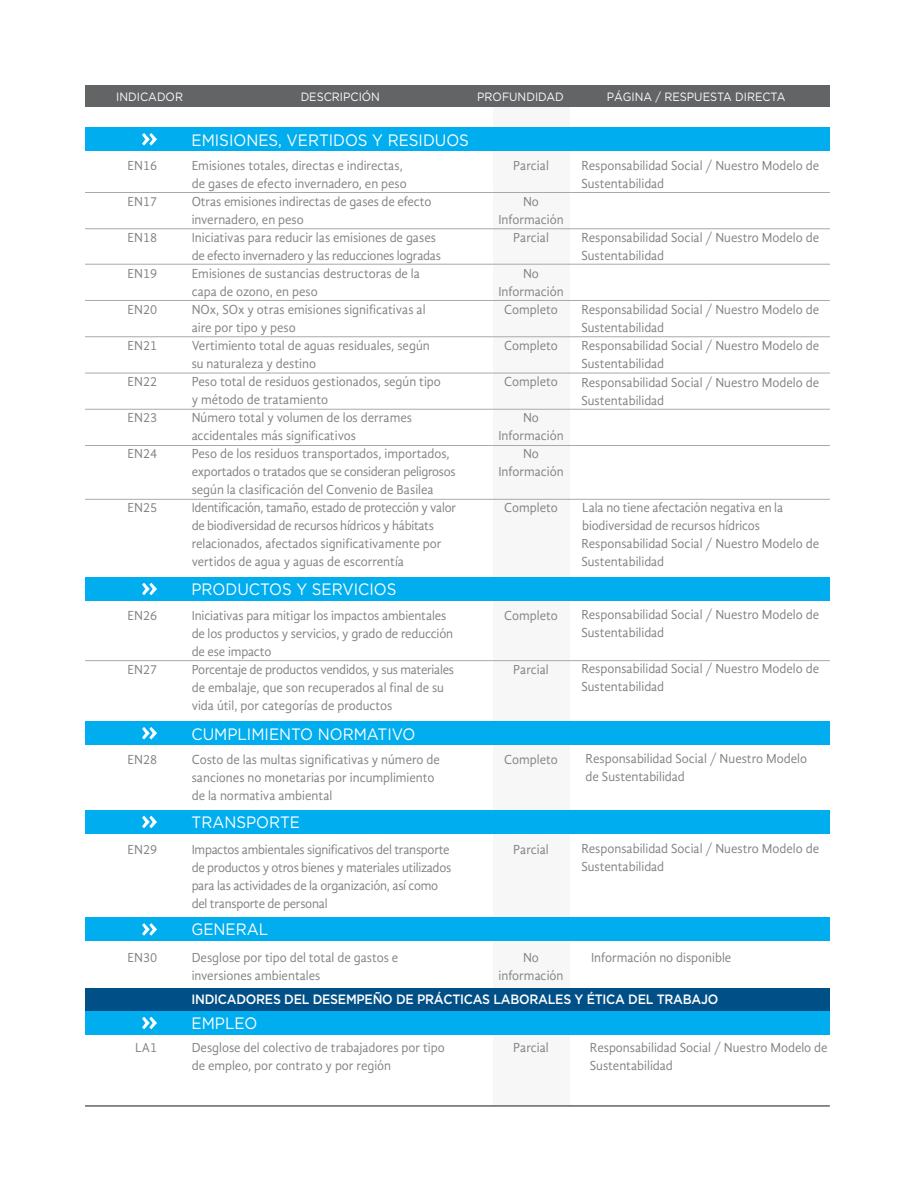
<style>
.page{position:relative;width:915px;height:1191px;background:#fff}
.page>*{position:absolute;margin:0;border:0;box-sizing:border-box;transform-origin:0 0}
.t1{font:16.5px "Gotham";color:#fff;scale:.92 1}
.t2{font:13.5px/18px "Gandhi Sans";color:#808285;scale:.95 1}
.t3{font:13.5px/18px "Gandhi Sans";letter-spacing:-.02em;color:#808285;scale:.95 1}
.t4{font:500 13.5px "Gotham";letter-spacing:-.02em;color:#fff;scale:.92 1}
.t5{font:13.5px "Gandhi Sans";letter-spacing:-.02em;color:#808285;scale:.94 1}
.t6{font:12px "Gotham";color:#fff;scale:.92 1}
</style>
<div class="page">
<div style="left:493px;top:100px;width:77px;height:1006px;background:#f7f7f7"></div>
<hr style="left:85px;top:1105px;width:744px;height:1px;background:#636466">
<div style="left:85px;top:128px;width:744px;height:23px;background:#00aeef"></div>
<div style="left:85px;top:577px;width:744px;height:24px;background:#00aeef"></div>
<div style="left:85px;top:721px;width:744px;height:23px;background:#00aeef"></div>
<div style="left:85px;top:810px;width:744px;height:23px;background:#00aeef"></div>
<div style="left:85px;top:917px;width:744px;height:24px;background:#00aeef"></div>
<div style="left:85px;top:988px;width:744px;height:23px;background:#005087"></div>
<div style="left:85px;top:1011px;width:744px;height:23px;background:#00aeef"></div>
<div style="left:85px;top:85px;width:744px;height:21px;background:#636466"></div>
<svg style="left:142px;top:727px;width:15px;height:12px"></svg>
<svg style="left:142px;top:582px;width:15px;height:13px"></svg>
<svg style="left:142px;top:133px;width:15px;height:13px"></svg>
<svg style="left:142px;top:815px;width:15px;height:13px"></svg>
<svg style="left:142px;top:923px;width:15px;height:12px"></svg>
<svg style="left:142px;top:1016px;width:15px;height:13px"></svg>
<hr style="left:85px;top:192px;width:744px;height:1px;background:#a7a9ac">
<hr style="left:85px;top:264px;width:744px;height:1px;background:#a7a9ac">
<hr style="left:85px;top:336px;width:744px;height:1px;background:#a7a9ac">
<hr style="left:85px;top:409px;width:744px;height:1px;background:#a7a9ac">
<hr style="left:85px;top:499px;width:744px;height:1px;background:#a7a9ac">
<hr style="left:85px;top:228px;width:744px;height:1px;background:#a7a9ac">
<hr style="left:85px;top:300px;width:744px;height:1px;background:#a7a9ac">
<hr style="left:85px;top:373px;width:744px;height:1px;background:#a7a9ac">
<hr style="left:85px;top:445px;width:744px;height:1px;background:#a7a9ac">
<hr style="left:85px;top:660px;width:744px;height:1px;background:#a7a9ac">
<p class="t6" style="left:116px;top:90px;width:74px">INDICADOR</p>
<p class="t6" style="left:300px;top:90px;width:88px">DESCRIPCIÓN</p>
<p class="t6" style="left:477px;top:90px;width:95px">PROFUNDIDAD</p>
<p class="t6" style="left:606px;top:90px;width:196px">PÁGINA / RESPUESTA DIRECTA</p>
<p class="t1" style="left:191px;top:131px;width:303px">EMISIONES, VERTIDOS Y RESIDUOS</p>
<p class="t2" style="left:127px;top:156px;width:33px">EN16</p>
<p class="t2" style="left:192px;top:156px;width:224px">Emisiones totales, directas e indirectas,</p>
<p class="t2" style="left:513px;top:156px;width:39px">Parcial</p>
<p class="t2" style="left:192px;top:174px;width:228px">de gases de efecto invernadero, en peso</p>
<p class="t2" style="left:127px;top:192px;width:33px">EN17</p>
<p class="t2" style="left:192px;top:192px;width:254px">Otras emisiones indirectas de gases de efecto</p>
<p class="t2" style="left:523px;top:192px;width:18px">No</p>
<p class="t2" style="left:192px;top:210px;width:119px">invernadero, en peso</p>
<p class="t2" style="left:498px;top:210px;width:70px">Información</p>
<p class="t2" style="left:127px;top:228px;width:33px">EN18</p>
<p class="t2" style="left:192px;top:228px;width:258px">Iniciativas para reducir las emisiones de gases</p>
<p class="t2" style="left:513px;top:228px;width:39px">Parcial</p>
<p class="t3" style="left:192px;top:246px;width:264px">de efecto invernadero y las reducciones logradas</p>
<p class="t2" style="left:127px;top:264px;width:33px">EN19</p>
<p class="t2" style="left:192px;top:264px;width:242px">Emisiones de sustancias destructoras de la</p>
<p class="t2" style="left:523px;top:264px;width:18px">No</p>
<p class="t2" style="left:192px;top:282px;width:134px">capa de ozono, en peso</p>
<p class="t2" style="left:498px;top:282px;width:70px">Información</p>
<p class="t2" style="left:127px;top:300px;width:33px">EN20</p>
<p class="t2" style="left:192px;top:300px;width:247px">NOx, SOx y otras emisiones significativas al</p>
<p class="t2" style="left:504px;top:300px;width:58px">Completo</p>
<p class="t2" style="left:192px;top:318px;width:111px">aire por tipo y peso</p>
<p class="t2" style="left:127px;top:336px;width:33px">EN21</p>
<p class="t2" style="left:192px;top:336px;width:252px">Vertimiento total de aguas residuales, según</p>
<p class="t2" style="left:504px;top:336px;width:58px">Completo</p>
<p class="t2" style="left:192px;top:354px;width:132px">su naturaleza y destino</p>
<p class="t2" style="left:127px;top:372px;width:33px">EN22</p>
<p class="t2" style="left:192px;top:372px;width:264px">Peso total de residuos gestionados, según tipo</p>
<p class="t2" style="left:504px;top:372px;width:58px">Completo</p>
<p class="t2" style="left:192px;top:390px;width:145px">y método de tratamiento</p>
<p class="t2" style="left:127px;top:408px;width:33px">EN23</p>
<p class="t2" style="left:192px;top:408px;width:233px">Número total y volumen de los derrames</p>
<p class="t2" style="left:523px;top:408px;width:18px">No</p>
<p class="t2" style="left:192px;top:426px;width:174px">accidentales más significativos</p>
<p class="t2" style="left:498px;top:426px;width:70px">Información</p>
<p class="t2" style="left:127px;top:444px;width:33px">EN24</p>
<p class="t2" style="left:192px;top:444px;width:273px">Peso de los residuos transportados, importados,</p>
<p class="t2" style="left:523px;top:444px;width:18px">No</p>
<p class="t3" style="left:192px;top:462px;width:279px">exportados o tratados que se consideran peligrosos</p>
<p class="t2" style="left:498px;top:462px;width:70px">Información</p>
<p class="t2" style="left:192px;top:480px;width:256px">según la clasificación del Convenio de Basilea</p>
<p class="t2" style="left:127px;top:498px;width:33px">EN25</p>
<p class="t5" style="left:192px;top:499px;width:282px">Identificación, tamaño, estado de protección y valor</p>
<p class="t2" style="left:504px;top:498px;width:58px">Completo</p>
<p class="t2" style="left:192px;top:516px;width:264px">de biodiversidad de recursos hídricos y hábitats relacionados, afectados significativamente por vertidos de agua y aguas de escorrentía</p>
<p class="t1" style="left:191px;top:580px;width:224px">PRODUCTOS Y SERVICIOS</p>
<p class="t2" style="left:127px;top:606px;width:33px">EN26</p>
<p class="t2" style="left:192px;top:606px;width:269px">Iniciativas para mitigar los impactos ambientales</p>
<p class="t2" style="left:504px;top:606px;width:58px">Completo</p>
<p class="t2" style="left:192px;top:624px;width:277px">de los productos y servicios, y grado de reducción de ese impacto</p>
<p class="t2" style="left:127px;top:660px;width:33px">EN27</p>
<p class="t3" style="left:192px;top:660px;width:277px">Porcentaje de productos vendidos, y sus materiales</p>
<p class="t2" style="left:513px;top:660px;width:39px">Parcial</p>
<p class="t2" style="left:192px;top:678px;width:267px">de embalaje, que son recuperados al final de su vida útil, por categorías de productos</p>
<p class="t1" style="left:191px;top:724px;width:245px">CUMPLIMIENTO NORMATIVO</p>
<p class="t2" style="left:127px;top:750px;width:33px">EN28</p>
<p class="t2" style="left:192px;top:750px;width:262px">Costo de las multas significativas y número de</p>
<p class="t2" style="left:504px;top:750px;width:58px">Completo</p>
<p class="t2" style="left:192px;top:768px;width:257px">sanciones no monetarias por incumplimiento de la normativa ambiental</p>
<p class="t1" style="left:191px;top:813px;width:119px">TRANSPORTE</p>
<p class="t2" style="left:127px;top:840px;width:33px">EN29</p>
<p class="t3" style="left:192px;top:840px;width:273px">Impactos ambientales significativos del transporte</p>
<p class="t2" style="left:513px;top:840px;width:39px">Parcial</p>
<p class="t3" style="left:192px;top:858px;width:274px">de productos y otros bienes y materiales utilizados para las actividades de la organización, así como del transporte de personal</p>
<p class="t1" style="left:191px;top:920px;width:85px">GENERAL</p>
<p class="t2" style="left:581px;top:157px;width:252px">Responsabilidad Social / Nuestro Modelo de<br>Sustentabilidad</p>
<p class="t2" style="left:581px;top:229px;width:252px">Responsabilidad Social / Nuestro Modelo de<br>Sustentabilidad</p>
<p class="t2" style="left:581px;top:300px;width:252px">Responsabilidad Social / Nuestro Modelo de<br>Sustentabilidad<br>Responsabilidad Social / Nuestro Modelo de<br>Sustentabilidad<br>Responsabilidad Social / Nuestro Modelo de<br>Sustentabilidad</p>
<p class="t2" style="left:582px;top:498px;width:213px">Lala no tiene afectación negativa en la biodiversidad de recursos hídricos</p>
<p class="t2" style="left:581px;top:534px;width:252px">Responsabilidad Social / Nuestro Modelo de<br>Sustentabilidad</p>
<p class="t2" style="left:581px;top:605px;width:252px">Responsabilidad Social / Nuestro Modelo de<br>Sustentabilidad</p>
<p class="t2" style="left:581px;top:660px;width:252px">Responsabilidad Social / Nuestro Modelo de<br>Sustentabilidad</p>
<p class="t2" style="left:585px;top:749px;width:234px">Responsabilidad Social / Nuestro Modelo de Sustentabilidad</p>
<p class="t2" style="left:581px;top:839px;width:252px">Responsabilidad Social / Nuestro Modelo de<br>Sustentabilidad</p>
<p class="t2" style="left:127px;top:948px;width:33px">EN30</p>
<p class="t2" style="left:192px;top:948px;width:219px">Desglose por tipo del total de gastos e</p>
<p class="t2" style="left:523px;top:948px;width:18px">No</p>
<p class="t2" style="left:591px;top:948px;width:149px">Información no disponible</p>
<p class="t2" style="left:192px;top:966px;width:137px">inversiones ambientales</p>
<p class="t2" style="left:498px;top:966px;width:70px">información</p>
<p class="t4" style="left:191px;top:991px;width:574px">INDICADORES DEL DESEMPEÑO DE PRÁCTICAS LABORALES Y ÉTICA DEL TRABAJO</p>
<p class="t1" style="left:191px;top:1013px;width:73px">EMPLEO</p>
<p class="t2" style="left:135px;top:1038px;width:25px">LA1</p>
<p class="t2" style="left:192px;top:1038px;width:268px">Desglose del colectivo de trabajadores por tipo</p>
<p class="t2" style="left:513px;top:1038px;width:39px">Parcial</p>
<p class="t2" style="left:192px;top:1056px;width:211px">de empleo, por contrato y por región</p>
<p class="t2" style="left:589px;top:1038px;width:252px">Responsabilidad Social / Nuestro Modelo de<br>Sustentabilidad</p>
</div>
